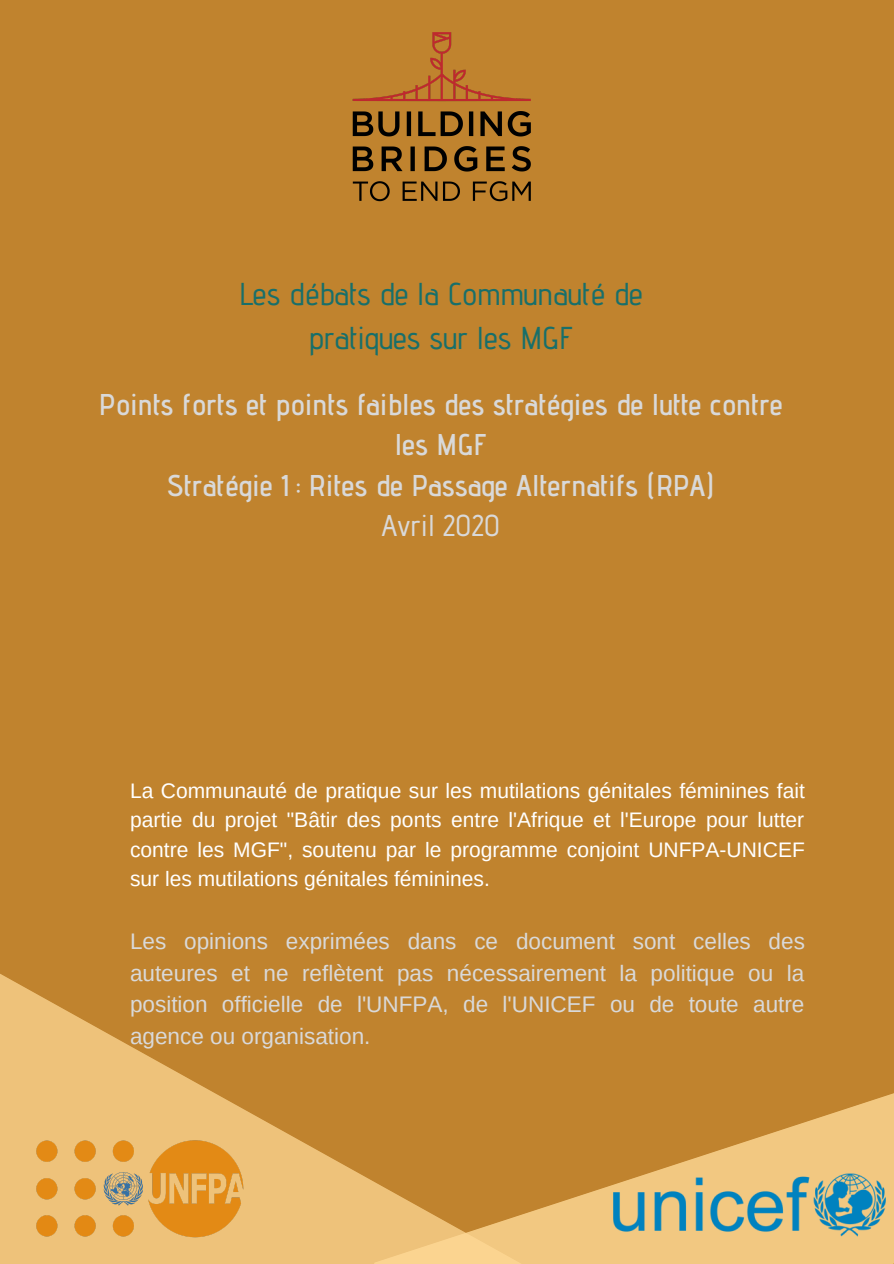
<style>
.page{position:relative;width:894px;height:1264px;background:#fff}
.page>*{position:absolute;margin:0;border:0;box-sizing:border-box;transform-origin:0 0}
.t1{font:500 31.65px/43.8px "Advent Pro";color:#186f6a;text-align:center}
.t2{font:600 30px/40.7px "Advent Pro";color:#d9d9d9;text-align:center}
.t3{font:500 30px "Advent Pro";color:#d9d9d9}
.t4{font:22.5px/31.5px "Arimo";color:#d9d9d9;text-align:justify}
.t5{font:21px/29.2px "Arimo";color:#fff;text-align:justify}
</style>
<div class="page">
<div style="left:0;top:0;width:893px;height:1263px;background:#c0832e"></div>
<svg style="left:524px;top:1093px;width:369px;height:170px"></svg>
<svg style="left:0;top:974px;width:524px;height:289px"></svg>
<img style="left:613px;top:1166px;width:271px;height:73px">
<img style="left:29px;top:1139px;width:218px;height:100px">
<img style="left:352px;top:32px;width:179px;height:170px">
<h1 class="t1" style="left:239px;top:272px;width:405px">Les débats de la Communauté de pratiques sur les MGF</h1>
<h2 class="t2" style="left:99px;top:383px;width:685px">Points forts et points faibles des stratégies de lutte contre les MGF<br>Stratégie 1 : Rites de Passage Alternatifs (RPA)</h2>
<h2 class="t3" style="left:381px;top:507px;width:120px">Avril 2020</h2>
<p class="t5" style="left:130px;top:776px;width:676px">La Communauté de pratique sur les mutilations génitales féminines fait partie du projet "Bâtir des ponts entre l'Afrique et l'Europe pour lutter contre les MGF", soutenu par le programme conjoint UNFPA-UNICEF sur les mutilations génitales féminines.</p>
<p class="t4" style="left:130px;top:925px;width:676px">Les opinions exprimées dans ce document sont celles des auteures et ne reflètent pas nécessairement la politique ou la position officielle de l'UNFPA, de l'UNICEF ou de toute autre agence ou organisation.</p>
</div>
